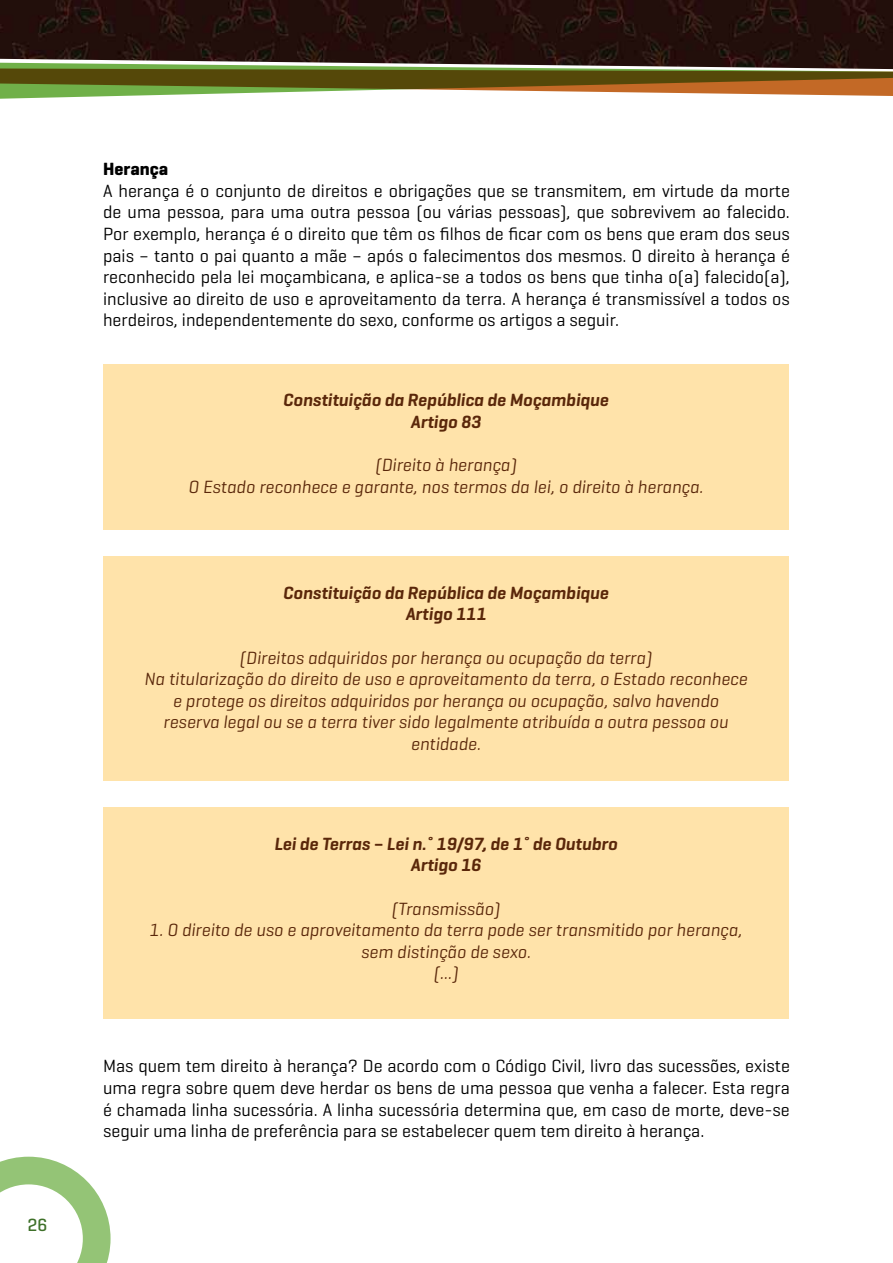
<style>
.page{position:relative;width:893px;height:1263px;background:#fff}
.page>*{position:absolute;margin:0;border:0;box-sizing:border-box;transform-origin:0 0}
.t1{font:18px/21.6px "Geogrotesque";color:#000;text-align:justify}
.t2{font:italic 18px/21.6px "Geogrotesque";color:#5a270a;text-align:center}
.t3{font:italic 600 18px/21.6px "Geogrotesque";color:#5a270a;text-align:center}
.t4{font:700 18px "Geogrotesque";color:#000}
.t5{font:500 18px "Geogrotesque";color:#3e7029}
</style>
<div class="page">
<svg style="left:0;top:69px;width:893px;height:30px"></svg>
<img style="left:0;top:0;width:893px;height:69px">
<svg style="left:0;top:1157px;width:111px;height:106px"></svg>
<div style="left:103px;top:364px;width:685px;height:165px;background:#ffe3aa"></div>
<div style="left:103px;top:556px;width:685px;height:224px;background:#ffe3aa"></div>
<div style="left:103px;top:807px;width:685px;height:211px;background:#ffe3aa"></div>
<p class="t5" style="left:28px;top:1214px;width:21px">26</p>
<p class="t4" style="left:103px;top:158px;width:67px">Herança</p>
<p class="t1" style="left:103px;top:179px;width:688px">A herança é o conjunto de direitos e obrigações que se transmitem, em virtude da morte de uma pessoa, para uma outra pessoa (ou várias pessoas), que sobrevivem ao falecido.<br>Por exemplo, herança é o direito que têm os filhos de ficar com os bens que eram dos seus pais – tanto o pai quanto a mãe – após o falecimentos dos mesmos. O direito à herança é reconhecido pela lei moçambicana, e aplica-se a todos os bens que tinha o(a) falecido(a), inclusive ao direito de uso e aproveitamento da terra. A herança é transmissível a todos os herdeiros, independentemente do sexo, conforme os artigos a seguir.</p>
<p class="t3" style="left:283px;top:389px;width:327px">Constituição da República de Moçambique<br>Artigo 83</p>
<p class="t2" style="left:188px;top:453px;width:516px">(Direito à herança)<br>O Estado reconhece e garante, nos termos da lei, o direito à herança.</p>
<p class="t3" style="left:283px;top:582px;width:327px">Constituição da República de Moçambique<br>Artigo 111</p>
<p class="t2" style="left:144px;top:646px;width:605px">(Direitos adquiridos por herança ou ocupação da terra)<br>Na titularização do direito de uso e aproveitamento da terra, o Estado reconhece e protege os direitos adquiridos por herança ou ocupação, salvo havendo reserva legal ou se a terra tiver sido legalmente atribuída a outra pessoa ou entidade.</p>
<p class="t3" style="left:274px;top:833px;width:345px">Lei de Terras – Lei n.˚ 19/97, de 1˚ de Outubro<br>Artigo 16</p>
<p class="t2" style="left:391px;top:897px;width:110px">(Transmissão)</p>
<p class="t2" style="left:149px;top:919px;width:594px">1. O direito de uso e aproveitamento da terra pode ser transmitido por herança, sem distinção de sexo.<br>(...)</p>
<p class="t1" style="left:103px;top:1055px;width:688px">Mas quem tem direito à herança? De acordo com o Código Civil, livro das sucessões, existe uma regra sobre quem deve herdar os bens de uma pessoa que venha a falecer. Esta regra é chamada linha sucessória. A linha sucessória determina que, em caso de morte, deve-se seguir uma linha de preferência para se estabelecer quem tem direito à herança.</p>
</div>
